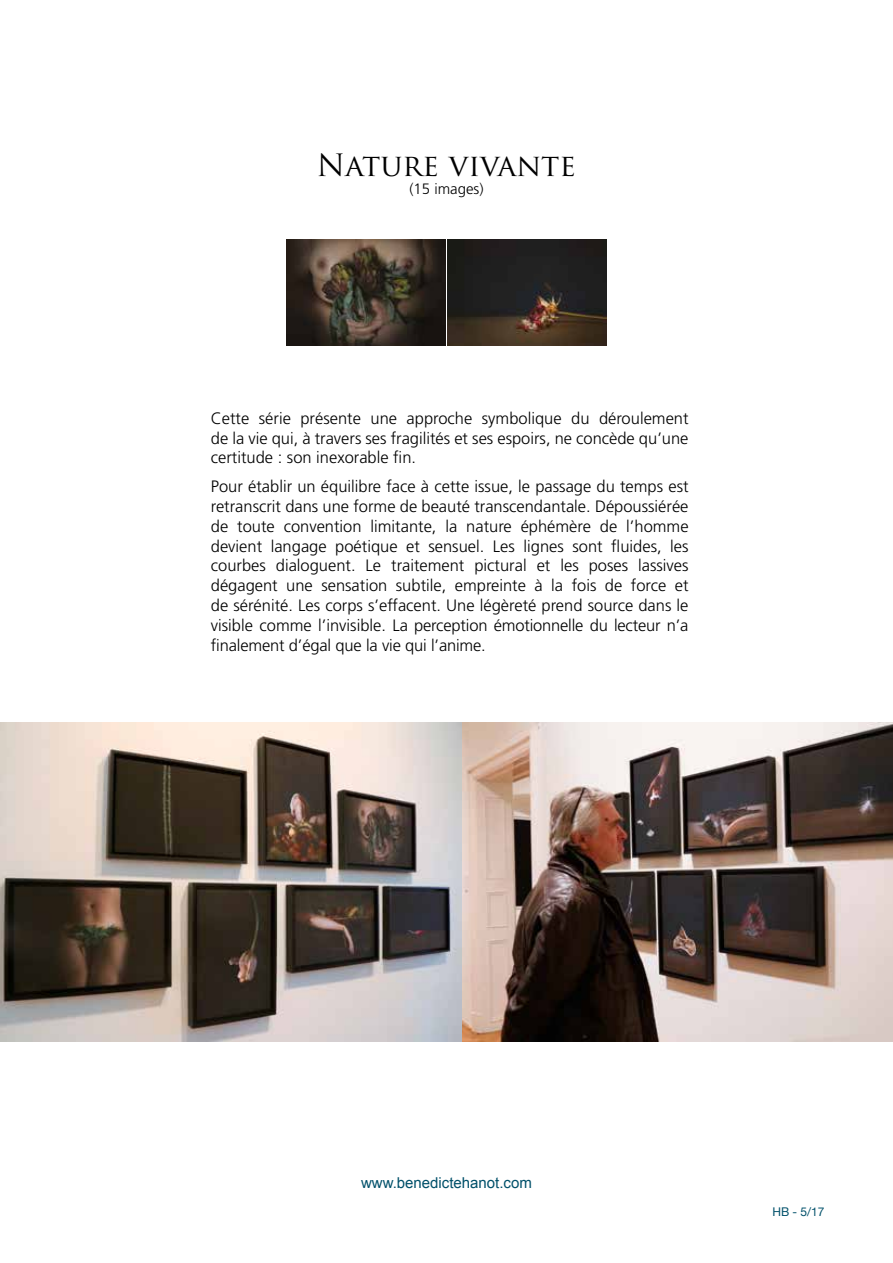
<style>
.page{position:relative;width:893px;height:1263px;background:#fff}
.page>*{position:absolute;margin:0;border:0;box-sizing:border-box;transform-origin:0 0}
.t1{font:30px "Trajan Pro";color:#000}
.t2{font:300 16.5px/19.8px "Frutiger";letter-spacing:-.005em;color:#000;text-align:justify}
.t3{font:15px "Arial";color:#00506a}
.t4{font:300 15px "Frutiger";color:#000}
.t5{font:12px "Helvetica Neue";color:#00506a}
</style>
<div class="page">
<img style="left:286px;top:239px;width:321px;height:106px">
<img style="left:0;top:723px;width:893px;height:318px">
<h1 class="t1" style="left:317px;top:146px;width:261px">Nature vivante</h1>
<p class="t4" style="left:409px;top:180px;width:76px">(15 images)</p>
<p class="t2" style="left:211px;top:408px;width:479px">Cette série présente une approche symbolique du déroulement de la vie qui, à travers ses fragilités et ses espoirs, ne concède qu’une certitude : son inexorable fin.</p>
<p class="t2" style="left:211px;top:477px;width:479px">Pour établir un équilibre face à cette issue, le passage du temps est retranscrit dans une forme de beauté transcendantale. Dépoussiérée de toute convention limitante, la nature éphémère de l’homme devient langage poétique et sensuel. Les lignes sont fluides, les courbes dialoguent. Le traitement pictural et les poses lassives dégagent une sensation subtile, empreinte à la fois de force et de sérénité. Les corps s’effacent. Une légèreté prend source dans le visible comme l’invisible. La perception émotionnelle du lecteur n’a finalement d’égal que la vie qui l’anime.</p>
<p class="t3" style="left:361px;top:1173px;width:172px">www.benedictehanot.com</p>
<p class="t5" style="left:772px;top:1203px;width:54px">HB - 5/17</p>
</div>
